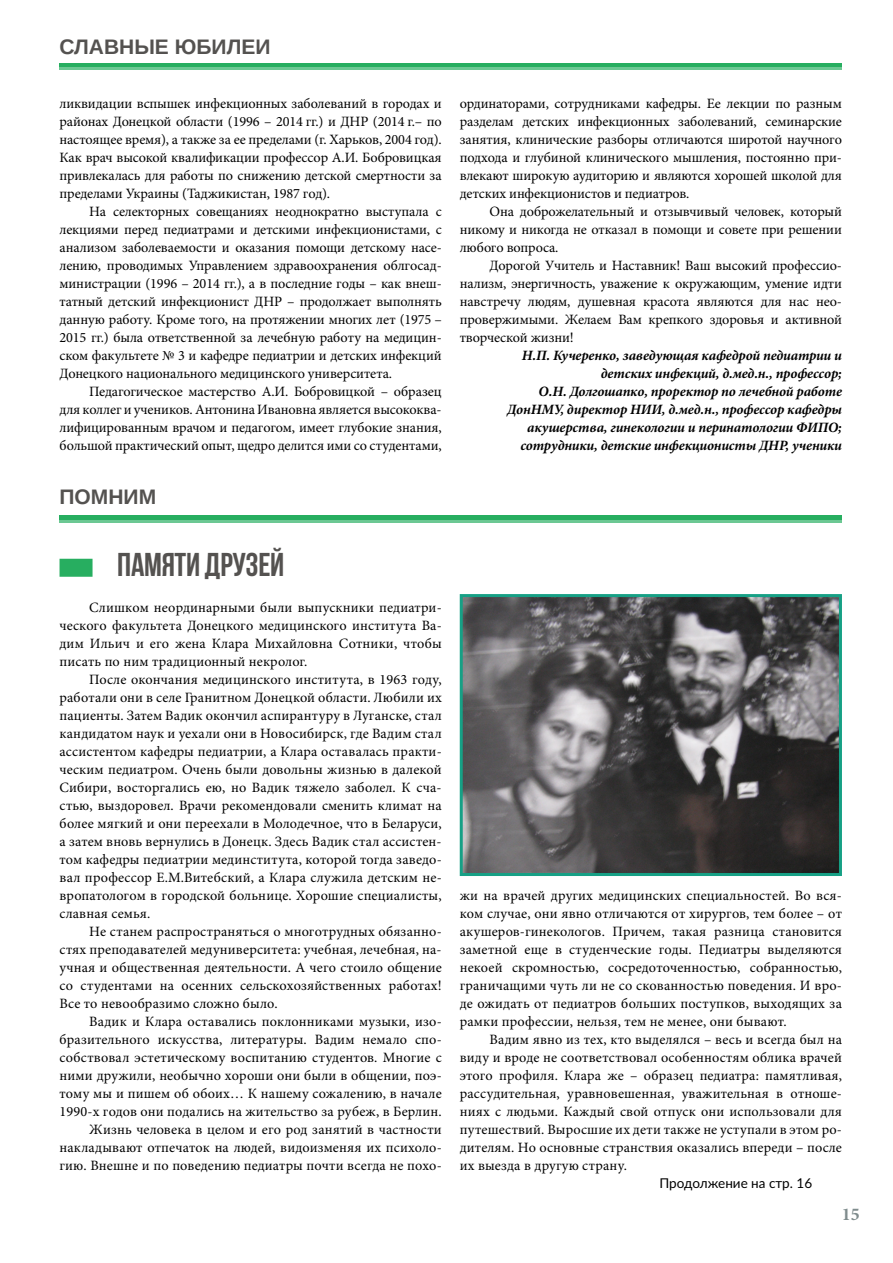
<style>
.page{position:relative;width:893px;height:1263px;background:#fff}
.page>*{position:absolute;margin:0;border:0;box-sizing:border-box;transform-origin:0 0}
.t1{font:700 33px "Bebas Neue";letter-spacing:-.01em;color:#545250}
.t2{font:700 21px "Arimo";color:#545250}
.t3{font:700 18px "Minion Pro";color:#7f8c8d}
.t4{font:14.25px/18px "Minion Pro";letter-spacing:.005em;color:#000;text-align:justify}
.t5{font:italic 700 14.25px/18px "Minion Pro";letter-spacing:-.01em;color:#000;text-align:right}
.t6{font:13.5px "Lato";color:#000}
</style>
<div class="page">
<div style="left:60px;top:63px;width:782px;height:5px;background:#27ae60"></div>
<hr style="left:60px;top:516px;width:782px;height:4px;background:#27ae60">
<hr style="left:60px;top:68px;width:782px;height:2px;background:#6cc893">
<hr style="left:60px;top:520px;width:782px;height:2px;background:#6cc893">
<div style="left:60px;top:559px;width:33px;height:18px;background:#27ae60"></div>
<img style="left:464px;top:598px;width:374px;height:274px">
<div style="left:460px;top:594px;width:382px;height:282px;border:3px solid #16a085"></div>
<h2 class="t2" style="left:60px;top:32px;width:212px">СЛАВНЫЕ ЮБИЛЕИ</h2>
<p class="t4" style="left:60px;top:95px;width:384px">ликвидации вспышек инфекционных заболеваний в городах и районах Донецкой области (1996 – 2014 гг.) и ДНР (2014 г.– по настоящее время), а также за ее пределами (г. Харьков, 2004 год).<br>Как врач высокой квалификации профессор А.И. Бобровицкая привлекалась для работы по снижению детской смертности за пределами Украины (Таджикистан, 1987 год).</p>
<p class="t4" style="left:60px;top:203px;width:384px;text-indent:30px">На селекторных совещаниях неоднократно выступала с лекциями перед педиатрами и детскими инфекционистами, с анализом заболеваемости и оказания помощи детскому насе&shy;лению, проводимых Управлением здравоохранения облгосад&shy;министрации (1996 – 2014 гг.), а в последние годы – как внеш&shy;татный детский инфекционист ДНР – продолжает выполнять данную работу. Кроме того, на протяжении многих лет (1975 – 2015 гг.) была ответственной за лечебную работу на медицин&shy;ском факультете № 3 и кафедре педиатрии и детских инфекций Донецкого национального медицинского университета.</p>
<p class="t4" style="left:60px;top:382px;width:384px;text-indent:30px">Педагогическое мастерство А.И. Бобровицкой – образец для коллег и учеников. Антонина Ивановна является высококва&shy;лифицированным врачом и педагогом, имеет глубокие знания, большой практический опыт, щедро делится ими со студентами,</p>
<h2 class="t2" style="left:60px;top:482px;width:98px">ПОМНИМ</h2>
<h1 class="t1" style="left:117px;top:546px;width:169px">ПАМЯТИ ДРУЗЕЙ</h1>
<p class="t4" style="left:60px;top:598px;width:384px;text-indent:30px">Слишком неординарными были выпускники педиатри&shy;ческого факультета Донецкого медицинского института Ва&shy;дим Ильич и его жена Клара Михайловна Сотники, чтобы писать по ним традиционный некролог.</p>
<p class="t4" style="left:60px;top:670px;width:384px;text-indent:30px">После окончания медицинского института, в 1963 году, работали они в селе Гранитном Донецкой области. Любили их пациенты. Затем Вадик окончил аспирантуру в Луганске, стал кандидатом наук и уехали они в Новосибирск, где Вадим стал ассистентом кафедры педиатрии, а Клара оставалась практи&shy;ческим педиатром. Очень были довольны жизнью в далекой Сибири, восторгались ею, но Вадик тяжело заболел. К сча&shy;стью, выздоровел. Врачи рекомендовали сменить климат на более мягкий и они переехали в Молодечное, что в Беларуси, а затем вновь вернулись в Донецк. Здесь Вадик стал ассистен&shy;том кафедры педиатрии мединститута, которой тогда заведо&shy;вал профессор Е.М.Витебский, а Клара служила детским не&shy;вропатологом в городской больнице. Хорошие специалисты, славная семья.</p>
<p class="t4" style="left:60px;top:922px;width:384px;text-indent:30px">Не станем распространяться о многотрудных обязанно&shy;стях преподавателей медуниверситета: учебная, лечебная, на&shy;учная и общественная деятельности. А чего стоило общение со студентами на осенних сельскохозяйственных работах!<br>Все то невообразимо сложно было.</p>
<p class="t4" style="left:60px;top:1012px;width:384px;text-align:right">Вадик и Клара оставались поклонниками музыки, изо&shy;бразительного искусства, литературы. Вадим немало спо&shy;собствовал эстетическому воспитанию студентов. Многие с ними дружили, необычно хороши они были в общении, поэ&shy;тому мы и пишем об обоих… К нашему сожалению, в начале 1990-х годов они подались на жительство за рубеж, в Берлин.<br>Жизнь человека в целом и его род занятий в частности накладывают отпечаток на людей, видоизменяя их психоло&shy;гию. Внешне и по поведению педиатры почти всегда не похо-</p>
<p class="t4" style="left:460px;top:94px;width:384px">ординаторами, сотрудниками кафедры. Ее лекции по разным разделам детских инфекционных заболеваний, семинарские занятия, клинические разборы отличаются широтой научного подхода и глубиной клинического мышления, постоянно при&shy;влекают широкую аудиторию и являются хорошей школой для детских инфекционистов и педиатров.</p>
<p class="t4" style="left:460px;top:202px;width:384px;text-indent:30px">Она доброжелательный и отзывчивый человек, который никому и никогда не отказал в помощи и совете при решении любого вопроса.</p>
<p class="t4" style="left:460px;top:256px;width:384px;text-indent:30px">Дорогой Учитель и Наставник! Ваш высокий профессио&shy;нализм, энергичность, уважение к окружающим, умение идти навстречу людям, душевная красота являются для нас нео&shy;провержимыми. Желаем Вам крепкого здоровья и активной творческой жизни!</p>
<p class="t5" style="left:507px;top:346px;width:336px">Н.П. Кучеренко, заведующая кафедрой педиатрии и детских инфекций, д.мед.н., профессор;<br>О.Н. Долгошапко, проректор по лечебной работе ДонНМУ, директор НИИ, д.мед.н., профессор кафедры акушерства, гинекологии и перинатологии ФИПО; сотрудники, детские инфекционисты ДНР, ученики</p>
<p class="t4" style="left:460px;top:886px;width:384px">жи на врачей других медицинских специальностей. Во вся&shy;ком случае, они явно отличаются от хирургов, тем более – от акушеров-гинекологов. Причем, такая разница становится заметной еще в студенческие годы. Педиатры выделяются некоей скромностью, сосредоточенностью, собранностью, граничащими чуть ли не со скованностью поведения. И вро&shy;де ожидать от педиатров больших поступков, выходящих за рамки профессии, нельзя, тем не менее, они бывают.</p>
<p class="t4" style="left:460px;top:1030px;width:384px;text-indent:30px">Вадим явно из тех, кто выделялся – весь и всегда был на виду и вроде не соответствовал особенностям облика врачей этого профиля. Клара же – образец педиатра: памятливая, рассудительная, уравновешенная, уважительная в отноше&shy;ниях с людьми. Каждый свой отпуск они использовали для путешествий. Выросшие их дети также не уступали в этом ро&shy;дителям. Но основные странствия оказались впереди – после их выезда в другую страну.</p>
<p class="t6" style="left:659px;top:1173px;width:154px">Продолжение на стр. 16</p>
<p class="t3" style="left:842px;top:1202px;width:19px">15</p>
</div>
